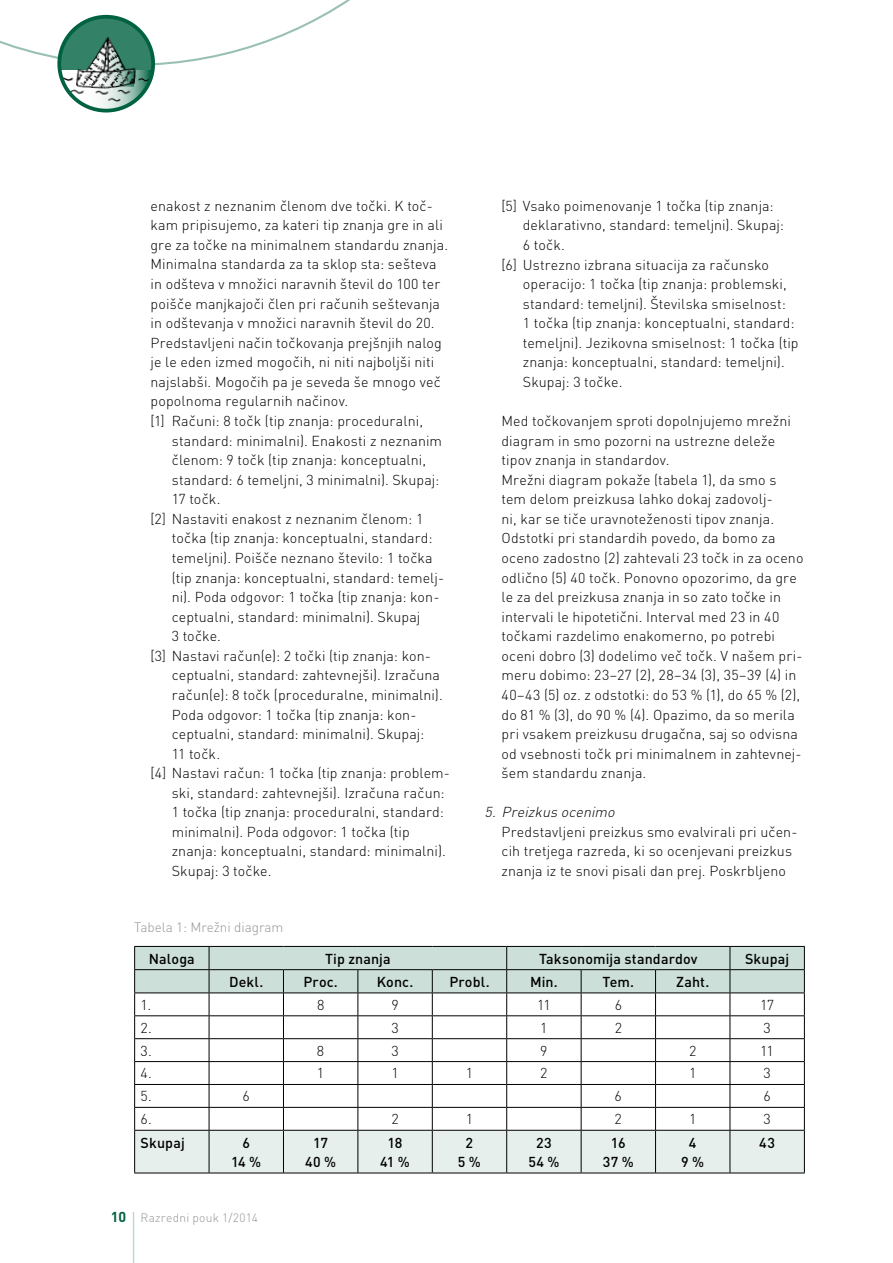
<style>
.page{position:relative;width:893px;height:1263px;background:#fff}
.page>*{position:absolute;margin:0;border:0;box-sizing:border-box;transform-origin:0 0}
.t1{font:300 14.25px/19.5px "DINP";letter-spacing:.01em;color:#000}
.t2{font:500 14.25px/19.5px "DINP";letter-spacing:.01em;color:#000;text-align:center}
.t3{font:italic 300 14.25px "DINP";color:#000}
.t4{font:300 13.5px "DINP";color:#939598}
.t5{font:300 12px "DINP";letter-spacing:.02em;color:#939598}
.s1{font-weight:700;font-size:14.25px;color:#006241}
</style>
<div class="page">
<hr style="left:133px;top:1212px;width:1px;height:51px;background:#bfd8cf">
<svg style="left:134px;top:946px;width:671px;height:226px"></svg>
<hr style="left:134px;top:1130px;width:75px;height:1px;background:#000">
<hr style="left:134px;top:1130px;width:1px;height:42px;background:#000">
<hr style="left:209px;top:1130px;width:74px;height:1px;background:#000">
<hr style="left:209px;top:1130px;width:1px;height:42px;background:#000">
<hr style="left:283px;top:1130px;width:75px;height:1px;background:#000">
<hr style="left:283px;top:1130px;width:1px;height:42px;background:#000">
<hr style="left:358px;top:1130px;width:74px;height:1px;background:#000">
<hr style="left:357px;top:1130px;width:1px;height:42px;background:#000">
<hr style="left:432px;top:1130px;width:75px;height:1px;background:#000">
<hr style="left:432px;top:1130px;width:1px;height:42px;background:#000">
<hr style="left:507px;top:1130px;width:74px;height:1px;background:#000">
<hr style="left:506px;top:1130px;width:1px;height:42px;background:#000">
<hr style="left:581px;top:1130px;width:75px;height:1px;background:#000">
<hr style="left:581px;top:1130px;width:1px;height:42px;background:#000">
<hr style="left:656px;top:1130px;width:74px;height:1px;background:#000">
<hr style="left:655px;top:1130px;width:1px;height:42px;background:#000">
<hr style="left:730px;top:1130px;width:75px;height:1px;background:#000">
<hr style="left:730px;top:1130px;width:1px;height:42px;background:#000">
<hr style="left:804px;top:1130px;width:1px;height:42px;background:#000">
<hr style="left:134px;top:1172px;width:75px;height:1px;background:#000">
<hr style="left:209px;top:1172px;width:74px;height:1px;background:#000">
<hr style="left:283px;top:1172px;width:75px;height:1px;background:#000">
<hr style="left:358px;top:1172px;width:74px;height:1px;background:#000">
<hr style="left:432px;top:1172px;width:75px;height:1px;background:#000">
<hr style="left:507px;top:1172px;width:74px;height:1px;background:#000">
<hr style="left:581px;top:1172px;width:75px;height:1px;background:#000">
<hr style="left:656px;top:1172px;width:74px;height:1px;background:#000">
<hr style="left:730px;top:1172px;width:75px;height:1px;background:#000">
<svg style="left:0;top:0;width:350px;height:81px"></svg>
<img style="left:58px;top:23px;width:94px;height:88px">
<div style="left:57px;top:15px;width:98px;height:97px;border:4px solid #006241;border-radius:50%"></div>
<p class="t1" style="left:151px;top:196px;width:299px">enakost z neznanim členom dve točki. K toč&shy;kam pripisujemo, za kateri tip znanja gre in ali gre za točke na minimalnem standardu znanja.<br>Minimalna standarda za ta sklop sta: sešteva in odšteva v množici naravnih števil do 100 ter poišče manjkajoči člen pri računih seštevanja in odštevanja v množici naravnih števil do 20.<br>Predstavljeni način točkovanja prejšnjih nalog je le eden izmed mogočih, ni niti najboljši niti najslabši. Mogočih pa je seveda še mnogo več popolnoma regularnih načinov.<br>[1] Računi: 8 točk (tip znanja: proceduralni,</p>
<p class="t1" style="left:172px;top:430px;width:272px">standard: minimalni). Enakosti z neznanim</p>
<p class="t1" style="left:172px;top:450px;width:256px">členom: 9 točk (tip znanja: konceptualni,</p>
<p class="t1" style="left:172px;top:470px;width:269px">standard: 6 temeljni, 3 minimalni). Skupaj:</p>
<p class="t1" style="left:172px;top:489px;width:50px">17 točk.</p>
<p class="t1" style="left:151px;top:509px;width:274px">[2] Nastaviti enakost z neznanim členom: 1</p>
<p class="t1" style="left:172px;top:528px;width:262px">točka (tip znanja: konceptualni, standard:</p>
<p class="t1" style="left:172px;top:548px;width:262px">temeljni). Poišče neznano število: 1 točka</p>
<p class="t1" style="left:172px;top:567px;width:274px">(tip znanja: konceptualni, standard: temelj-</p>
<p class="t1" style="left:172px;top:587px;width:269px">ni). Poda odgovor: 1 točka (tip znanja: kon-</p>
<p class="t1" style="left:172px;top:607px;width:250px">ceptualni, standard: minimalni). Skupaj</p>
<p class="t1" style="left:172px;top:626px;width:51px">3 točke.</p>
<p class="t1" style="left:151px;top:646px;width:282px">[3] Nastavi račun(e): 2 točki (tip znanja: kon-</p>
<p class="t1" style="left:172px;top:665px;width:270px">ceptualni, standard: zahtevnejši). Izračuna</p>
<p class="t1" style="left:172px;top:685px;width:272px">račun(e): 8 točk (proceduralne, minimalni).</p>
<p class="t1" style="left:172px;top:704px;width:246px">Poda odgovor: 1 točka (tip znanja: kon-</p>
<p class="t1" style="left:172px;top:724px;width:254px">ceptualni, standard: minimalni). Skupaj:</p>
<p class="t1" style="left:172px;top:744px;width:50px">11 točk.</p>
<p class="t1" style="left:151px;top:763px;width:301px">[4] Nastavi račun: 1 točka (tip znanja: problem-</p>
<p class="t1" style="left:172px;top:783px;width:274px">ski, standard: zahtevnejši). Izračuna račun:</p>
<p class="t1" style="left:172px;top:802px;width:274px">1 točka (tip znanja: proceduralni, standard:</p>
<p class="t1" style="left:172px;top:822px;width:240px">minimalni). Poda odgovor: 1 točka (tip</p>
<p class="t1" style="left:172px;top:841px;width:275px">znanja: konceptualni, standard: minimalni).</p>
<p class="t1" style="left:172px;top:861px;width:101px">Skupaj: 3 točke.</p>
<p class="t1" style="left:502px;top:196px;width:274px">[5] Vsako poimenovanje 1 točka (tip znanja:</p>
<p class="t1" style="left:523px;top:215px;width:263px">deklarativno, standard: temeljni). Skupaj:</p>
<p class="t1" style="left:523px;top:235px;width:44px">6 točk.</p>
<p class="t1" style="left:502px;top:254px;width:269px">[6] Ustrezno izbrana situacija za računsko</p>
<p class="t1" style="left:523px;top:274px;width:265px">operacijo: 1 točka (tip znanja: problemski,</p>
<p class="t1" style="left:523px;top:294px;width:265px">standard: temeljni). Številska smiselnost:</p>
<p class="t1" style="left:523px;top:313px;width:273px">1 točka (tip znanja: konceptualni, standard:</p>
<p class="t1" style="left:523px;top:333px;width:277px">temeljni). Jezikovna smiselnost: 1 točka (tip</p>
<p class="t1" style="left:523px;top:352px;width:263px">znanja: konceptualni, standard: temeljni).</p>
<p class="t1" style="left:523px;top:372px;width:101px">Skupaj: 3 točke.</p>
<p class="t1" style="left:502px;top:411px;width:303px">Med točkovanjem sproti dopolnjujemo mrežni diagram in smo pozorni na ustrezne deleže tipov znanja in standardov.<br>Mrežni diagram pokaže (tabela 1), da smo s tem delom preizkusa lahko dokaj zadovolj-<br>ni, kar se tiče uravnoteženosti tipov znanja.<br>Odstotki pri standardih povedo, da bomo za oceno zadostno (2) zahtevali 23 točk in za oceno odlično (5) 40 točk. Ponovno opozorimo, da gre le za del preizkusa znanja in so zato točke in intervali le hipotetični. Interval med 23 in 40 točkami razdelimo enakomerno, po potrebi oceni dobro (3) dodelimo več točk. V našem pri&shy;meru dobimo: 23–27 (2), 28–34 (3), 35–39 (4) in 40–43 (5) oz. z odstotki: do 53 % (1), do 65 % (2), do 81 % (3), do 90 % (4). Opazimo, da so merila pri vsakem preizkusu drugačna, saj so odvisna od vsebnosti točk pri minimalnem in zahtevnej&shy;šem standardu znanja.</p>
<p class="t3" style="left:485px;top:803px;width:135px">5. Preizkus ocenimo</p>
<p class="t1" style="left:502px;top:822px;width:297px">Predstavljeni preizkus smo evalvirali pri učen&shy;cih tretjega razreda, ki so ocenjevani preizkus znanja iz te snovi pisali dan prej. Poskrbljeno</p>
<p class="t4" style="left:134px;top:918px;width:151px">Tabela 1: Mrežni diagram</p>
<p class="t2" style="left:149px;top:948px;width:48px">Naloga</p>
<p class="t2" style="left:325px;top:948px;width:67px">Tip znanja</p>
<p class="t2" style="left:539px;top:948px;width:160px">Taksonomija standardov</p>
<p class="t2" style="left:745px;top:948px;width:46px">Skupaj</p>
<p class="t2" style="left:229px;top:971px;width:36px">Dekl.</p>
<p class="t2" style="left:303px;top:971px;width:36px">Proc.</p>
<p class="t2" style="left:377px;top:971px;width:38px">Konc.</p>
<p class="t2" style="left:449px;top:971px;width:42px">Probl.</p>
<p class="t2" style="left:530px;top:971px;width:29px">Min.</p>
<p class="t2" style="left:602px;top:971px;width:33px">Tem.</p>
<p class="t2" style="left:676px;top:971px;width:35px">Zaht.</p>
<p class="t1" style="left:141px;top:995px;width:12px">1.</p>
<p class="t1" style="left:317px;top:995px;width:9px">8</p>
<p class="t1" style="left:391px;top:995px;width:9px">9</p>
<p class="t1" style="left:537px;top:995px;width:15px">11</p>
<p class="t1" style="left:615px;top:995px;width:9px">6</p>
<p class="t1" style="left:760px;top:995px;width:15px">17</p>
<p class="t1" style="left:141px;top:1018px;width:13px">2.</p>
<p class="t1" style="left:391px;top:1018px;width:9px">3</p>
<p class="t1" style="left:540px;top:1018px;width:9px">1</p>
<p class="t1" style="left:615px;top:1018px;width:9px">2</p>
<p class="t1" style="left:763px;top:1018px;width:9px">3</p>
<p class="t1" style="left:141px;top:1040px;width:13px">3.</p>
<p class="t1" style="left:317px;top:1040px;width:9px">8</p>
<p class="t1" style="left:391px;top:1040px;width:9px">3</p>
<p class="t1" style="left:540px;top:1040px;width:9px">9</p>
<p class="t1" style="left:689px;top:1040px;width:9px">2</p>
<p class="t1" style="left:760px;top:1040px;width:15px">11</p>
<p class="t1" style="left:141px;top:1063px;width:13px">4.</p>
<p class="t1" style="left:317px;top:1063px;width:9px">1</p>
<p class="t1" style="left:391px;top:1063px;width:9px">1</p>
<p class="t1" style="left:466px;top:1063px;width:9px">1</p>
<p class="t1" style="left:540px;top:1063px;width:9px">2</p>
<p class="t1" style="left:689px;top:1063px;width:9px">1</p>
<p class="t1" style="left:763px;top:1063px;width:9px">3</p>
<p class="t1" style="left:141px;top:1086px;width:13px">5.</p>
<p class="t1" style="left:243px;top:1086px;width:9px">6</p>
<p class="t1" style="left:615px;top:1086px;width:9px">6</p>
<p class="t1" style="left:763px;top:1086px;width:9px">6</p>
<p class="t1" style="left:141px;top:1109px;width:13px">6.</p>
<p class="t1" style="left:391px;top:1109px;width:9px">2</p>
<p class="t1" style="left:466px;top:1109px;width:9px">1</p>
<p class="t1" style="left:615px;top:1109px;width:9px">2</p>
<p class="t1" style="left:689px;top:1109px;width:9px">1</p>
<p class="t1" style="left:763px;top:1109px;width:9px">3</p>
<p class="t2" style="left:141px;top:1132px;width:46px">Skupaj</p>
<p class="t2" style="left:231px;top:1132px;width:32px">6<br>14 %</p>
<p class="t2" style="left:305px;top:1132px;width:33px">17<br>40 %</p>
<p class="t2" style="left:380px;top:1132px;width:31px">18<br>41 %</p>
<p class="t2" style="left:458px;top:1132px;width:25px">2<br>5 %</p>
<p class="t2" style="left:528px;top:1132px;width:33px">23<br>54 %</p>
<p class="t2" style="left:603px;top:1132px;width:32px">16<br>37 %</p>
<p class="t2" style="left:681px;top:1132px;width:25px">4<br>9 %</p>
<p class="t2" style="left:759px;top:1132px;width:17px">43</p>
<p class="t5" style="left:111px;top:1210px;width:149px"><span class="s1">10</span> Razredni pouk 1/2014</p>
</div>
